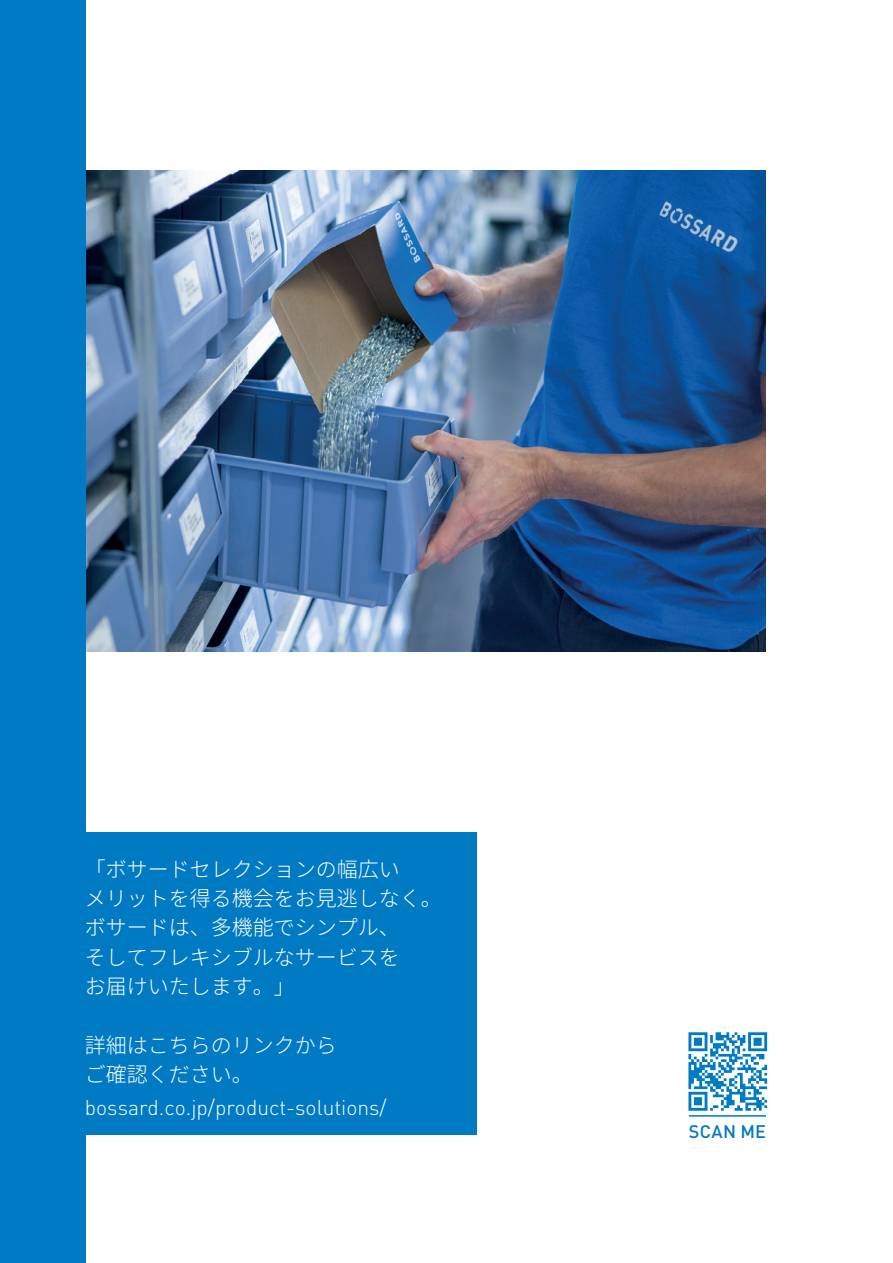
<style>
.page{position:relative;width:893px;height:1263px;background:#fff}
.page>*{position:absolute;margin:0;border:0;box-sizing:border-box;transform-origin:0 0}
.t1{font:300 21px/29.4px "Noto Sans CJ Kjp";color:#fff}
.t2{font:300 21px "DINOT";color:#fff}
.t3{font:500 18px "DINOT";letter-spacing:.015em;color:#007ac2}
</style>
<div class="page">
<img style="left:85px;top:170px;width:680px;height:481px">
<div style="left:0;top:0;width:85px;height:1263px;background:#007ac2"></div>
<div style="left:0;top:832px;width:476px;height:303px;background:#007ac2"></div>
<hr style="left:689px;top:1115px;width:77px;height:1px;background:#007ac2">
<img style="left:688px;top:1033px;width:80px;height:78px">
<p class="t1" style="left:85px;top:855px;width:358px">「ボサードセレクションの幅広い<br>メリットを得る機会をお見逃しなく。ボサードは、多機能でシンプル、<br>そしてフレキシブルなサービスを<br>お届けいたします。」</p>
<p class="t1" style="left:85px;top:1031px;width:253px">詳細はこちらのリンクからご確認ください。</p>
<p class="t2" style="left:85px;top:1093px;width:303px">bossard.co.jp/product-solutions/</p>
<p class="t3" style="left:689px;top:1119px;width:79px">SCAN ME</p>
</div>
